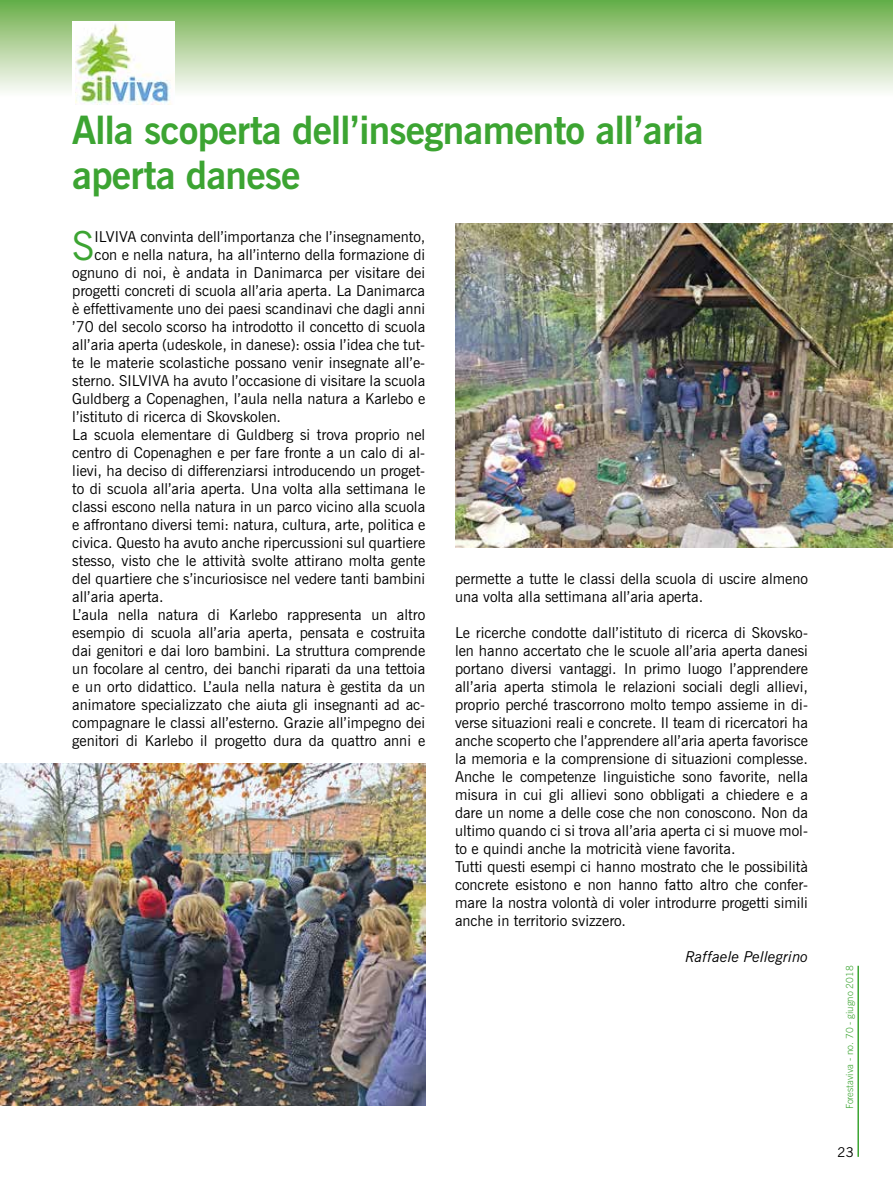
<style>
.page{position:relative;width:893px;height:1191px;background:#fff}
.page>*{position:absolute;margin:0;border:0;box-sizing:border-box;transform-origin:0 0}
.t1{font:39.9px "News Gothic BT";color:#3ca432}
.t2{font:700 39px/45px "News Gothic BT";letter-spacing:-.02em;color:#3ca432}
.t3{font:15px/18px "News Gothic BT";color:#000}
.t4{font:italic 15px "News Gothic BT";color:#000}
.t5{font:13.5px "News Gothic BT";color:#000}
.t6{font:300 9.75px "News Gothic BT";color:#3ca432}
</style>
<div class="page">
<div style="left:0;top:0;width:893px;height:98px;background:linear-gradient(to bottom,#6aad47,#fffeff)"></div>
<hr style="left:857px;top:965px;width:2px;height:191px;background:#3ca432">
<svg style="left:0;top:0;width:1px;height:98px"></svg>
<img style="left:0;top:764px;width:425px;height:342px">
<img style="left:455px;top:224px;width:438px;height:324px">
<div style="left:72px;top:21px;width:102px;height:83px;background:#fff"></div>
<img style="left:76px;top:23px;width:95px;height:81px">
<h2 class="t2" style="left:72px;top:107px;width:633px">Alla scoperta dell’insegnamento all’aria aperta danese</h2>
<h1 class="t1" style="left:72px;top:221px;width:24px">S</h1>
<p class="t3" style="left:95px;top:227px;width:332px">ILVIVA convinta dell’importanza che l’insegnamento,</p>
<p class="t3" style="left:95px;top:245px;width:332px">con e nella natura, ha all’interno della formazione di</p>
<p class="t3" style="left:72px;top:263px;width:354px">ognuno di noi, è andata in Danimarca per visitare dei</p>
<p class="t3" style="left:72px;top:281px;width:354px">progetti concreti di scuola all’aria aperta. La Danimarca</p>
<p class="t3" style="left:72px;top:299px;width:354px">è effettivamente uno dei paesi scandinavi che dagli anni</p>
<p class="t3" style="left:72px;top:317px;width:354px">’70 del secolo scorso ha introdotto il concetto di scuola</p>
<p class="t3" style="left:72px;top:335px;width:354px">all’aria aperta (udeskole, in danese): ossia l’idea che tut-</p>
<p class="t3" style="left:72px;top:353px;width:354px">te le materie scolastiche possano venir insegnate all’e-</p>
<p class="t3" style="left:72px;top:371px;width:354px">sterno. SILVIVA ha avuto l’occasione di visitare la scuola</p>
<p class="t3" style="left:72px;top:389px;width:354px">Guldberg a Copenaghen, l’aula nella natura a Karlebo e</p>
<p class="t3" style="left:72px;top:407px;width:210px">l’istituto di ricerca di Skovskolen.</p>
<p class="t3" style="left:72px;top:425px;width:354px">La scuola elementare di Guldberg si trova proprio nel</p>
<p class="t3" style="left:72px;top:443px;width:354px">centro di Copenaghen e per fare fronte a un calo di al-</p>
<p class="t3" style="left:72px;top:461px;width:354px">lievi, ha deciso di differenziarsi introducendo un proget-</p>
<p class="t3" style="left:72px;top:479px;width:354px">to di scuola all’aria aperta. Una volta alla settimana le</p>
<p class="t3" style="left:72px;top:497px;width:354px">classi escono nella natura in un parco vicino alla scuola</p>
<p class="t3" style="left:72px;top:515px;width:354px">e affrontano diversi temi: natura, cultura, arte, politica e</p>
<p class="t3" style="left:72px;top:533px;width:354px">civica. Questo ha avuto anche ripercussioni sul quartiere</p>
<p class="t3" style="left:72px;top:551px;width:354px">stesso, visto che le attività svolte attirano molta gente</p>
<p class="t3" style="left:72px;top:569px;width:354px">del quartiere che s’incuriosisce nel vedere tanti bambini</p>
<p class="t3" style="left:72px;top:587px;width:93px">all’aria aperta.</p>
<p class="t3" style="left:72px;top:605px;width:354px">L’aula nella natura di Karlebo rappresenta un altro</p>
<p class="t3" style="left:72px;top:623px;width:354px">esempio di scuola all’aria aperta, pensata e costruita</p>
<p class="t3" style="left:72px;top:641px;width:354px">dai genitori e dai loro bambini. La struttura comprende</p>
<p class="t3" style="left:72px;top:659px;width:354px">un focolare al centro, dei banchi riparati da una tettoia</p>
<p class="t3" style="left:72px;top:677px;width:354px">e un orto didattico. L’aula nella natura è gestita da un</p>
<p class="t3" style="left:72px;top:695px;width:354px">animatore specializzato che aiuta gli insegnanti ad ac-</p>
<p class="t3" style="left:72px;top:713px;width:354px">compagnare le classi all’esterno. Grazie all’impegno dei</p>
<p class="t3" style="left:72px;top:731px;width:354px">genitori di Karlebo il progetto dura da quattro anni e</p>
<p class="t3" style="left:455px;top:569px;width:354px">permette a tutte le classi della scuola di uscire almeno una volta alla settimana all’aria aperta.</p>
<p class="t3" style="left:455px;top:623px;width:354px">Le ricerche condotte dall’istituto di ricerca di Skovsko&shy;len hanno accertato che le scuole all’aria aperta danesi portano diversi vantaggi. In primo luogo l’apprendere all’aria aperta stimola le relazioni sociali degli allievi, proprio perché trascorrono molto tempo assieme in di&shy;verse situazioni reali e concrete. Il team di ricercatori ha anche scoperto che l’apprendere all’aria aperta favorisce la memoria e la comprensione di situazioni complesse.<br>Anche le competenze linguistiche sono favorite, nella misura in cui gli allievi sono obbligati a chiedere e a dare un nome a delle cose che non conoscono. Non da ultimo quando ci si trova all’aria aperta ci si muove mol&shy;to e quindi anche la motricità viene favorita.<br>Tutti questi esempi ci hanno mostrato che le possibilità concrete esistono e non hanno fatto altro che confer&shy;mare la nostra volontà di voler introdurre progetti simili anche in territorio svizzero.</p>
<p class="t4" style="left:686px;top:947px;width:124px">Raffaele Pellegrino</p>
<p class="t6" style="left:844px;top:1109px;width:145px;rotate:-90deg">Forestaviva - no. 70 - giugno 2018</p>
<p class="t5" style="left:838px;top:1144px;width:18px">23</p>
</div>
